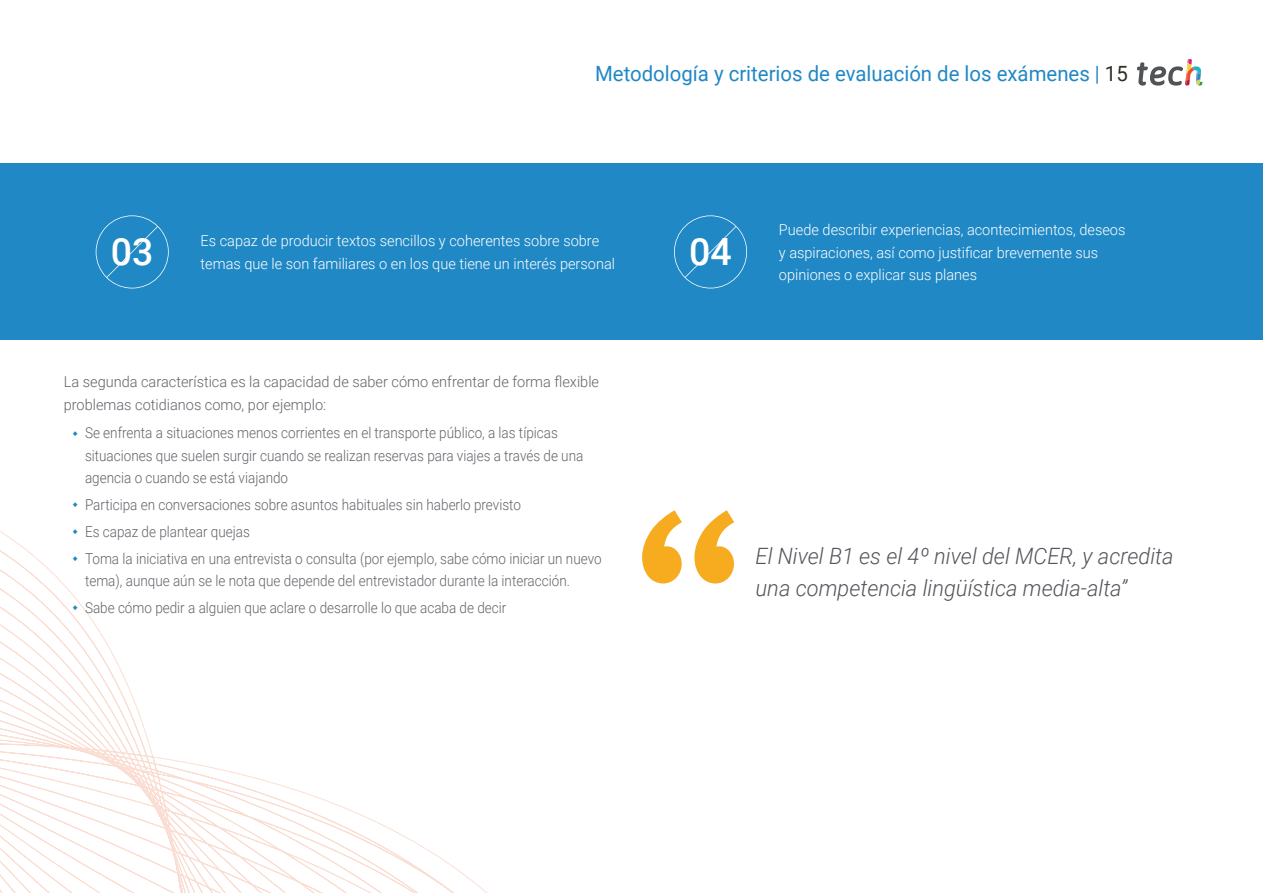
<style>
.page{position:relative;width:1263px;height:893px;background:#fff}
.page>*{position:absolute;margin:0;border:0;box-sizing:border-box;transform-origin:0 0}
.t1{font:500 37.5px "Roboto";color:#fff}
.t2{font:italic 300 22.5px/31.5px "Roboto";color:#52555b}
.t3{font:21px "Roboto";color:#2088c5}
.t4{font:300 15px/26.7px "Roboto";color:#61646a;scale:.9 1}
.t5{font:300 15px/22.5px "Roboto";color:#fff}
.t6{font:300 15px/22.5px "Roboto";color:#61646a}
.s1{color:#312e20}
</style>
<div class="page">
<svg style="left:0;top:531px;width:488px;height:362px"></svg>
<div style="left:0;top:164px;width:1263px;height:176px;background:#2088c5"></div>
<svg style="left:674px;top:215px;width:73px;height:73px"></svg>
<svg style="left:96px;top:215px;width:73px;height:73px"></svg>
<svg style="left:642px;top:510px;width:92px;height:73px"></svg>
<svg style="left:1137px;top:59px;width:65px;height:27px"></svg>
<svg style="left:73px;top:531px;width:5px;height:3px"></svg>
<svg style="left:73px;top:556px;width:5px;height:5px"></svg>
<svg style="left:73px;top:605px;width:5px;height:5px"></svg>
<h3 class="t3" style="left:595px;top:59px;width:534px">Metodología y criterios de evaluación de los exámenes | <span class="s1">15</span></h3>
<h1 class="t1" style="left:111px;top:225px;width:44px">03</h1>
<p class="t5" style="left:201px;top:229px;width:400px">Es capaz de producir textos sencillos y coherentes sobre sobre</p>
<p class="t5" style="left:201px;top:252px;width:416px">temas que le son familiares o en los que tiene un interés personal</p>
<h1 class="t1" style="left:689px;top:225px;width:44px">04</h1>
<p class="t5" style="left:779px;top:218px;width:348px">Puede describir experiencias, acontecimientos, deseos y aspiraciones, así como justificar brevemente sus opiniones o explicar sus planes</p>
<p class="t6" style="left:64px;top:370px;width:537px">La segunda característica es la capacidad de saber cómo enfrentar de forma flexible problemas cotidianos como, por ejemplo:</p>
<p class="t4" style="left:85px;top:421px;width:555px;line-height:22.5px">Se enfrenta a situaciones menos corrientes en el transporte público, a las típicas situaciones que suelen surgir cuando se realizan reservas para viajes a través de una agencia o cuando se está viajando</p>
<p class="t4" style="left:85px;top:491px;width:576px">Participa en conversaciones sobre asuntos habituales sin haberlo previsto<br>Es capaz de plantear quejas<br>Toma la iniciativa en una entrevista o consulta (por ejemplo, sabe cómo iniciar un nuevo</p>
<p class="t4" style="left:85px;top:567px;width:540px">tema), aunque aún se le nota que depende del entrevistador durante la interacción.<br>Sabe cómo pedir a alguien que aclare o desarrolle lo que acaba de decir</p>
<h2 class="t2" style="left:755px;top:540px;width:419px">El Nivel B1 es el 4º nivel del MCER, y acredita una competencia lingüística media-alta”</h2>
</div>
